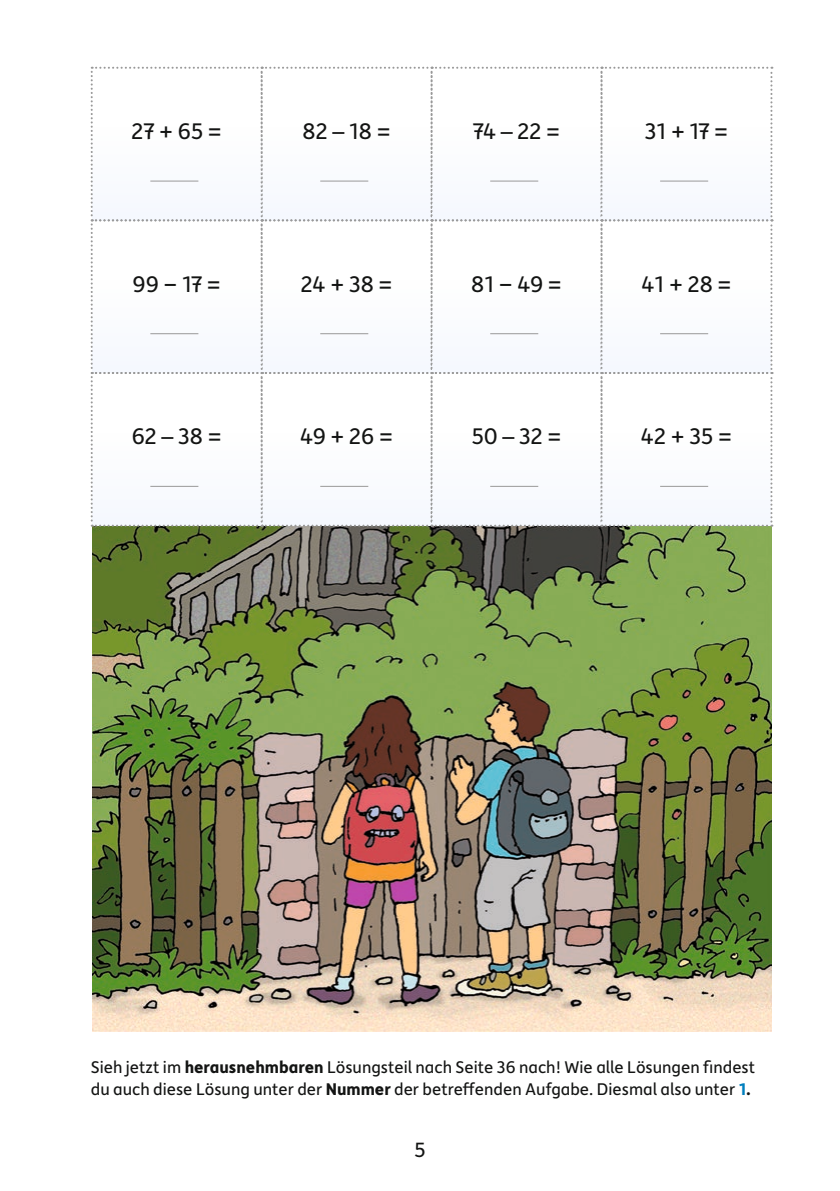
<style>
.page{position:relative;width:840px;height:1191px;background:#fff}
.page>*{position:absolute;margin:0;border:0;box-sizing:border-box;transform-origin:0 0}
.Standard_zentriert{font:24px "Depot New";color:#131413}
.t1{font:22px "Depot New";color:#131413}
.Hinweis{font:18px/22px "Depot New";color:#131413}
.s1{font-weight:700}
.s2{font-weight:700;color:#007fbe}
</style>
<div class="page">
<img style="left:92px;top:526px;width:679px;height:505px">
<svg style="left:91px;top:67px;width:681px;height:459px"></svg>
<p class="Standard_zentriert" style="left:131px;top:115px;width:92px">27 + 65 =</p>
<p class="Standard_zentriert" style="left:644px;top:115px;width:85px">31 + 17 =</p>
<p class="Standard_zentriert" style="left:302px;top:115px;width:89px">82 – 18 =</p>
<p class="Standard_zentriert" style="left:472px;top:115px;width:89px">74 – 22 =</p>
<p class="Standard_zentriert" style="left:132px;top:268px;width:90px">99 − 17 =</p>
<p class="Standard_zentriert" style="left:641px;top:268px;width:91px">41 + 28 =</p>
<p class="Standard_zentriert" style="left:300px;top:268px;width:93px">24 + 38 =</p>
<p class="Standard_zentriert" style="left:471px;top:268px;width:92px">81 − 49 =</p>
<p class="Standard_zentriert" style="left:132px;top:421px;width:91px">62 – 38 =</p>
<p class="Standard_zentriert" style="left:640px;top:421px;width:92px">42 + 35 =</p>
<p class="Standard_zentriert" style="left:300px;top:421px;width:94px">49 + 26 =</p>
<p class="Standard_zentriert" style="left:471px;top:421px;width:91px">50 – 32 =</p>
<p class="Hinweis" style="left:91px;top:1055px;width:665px">Sieh jetzt im <span class="s1">herausnehmbaren</span> Lösungsteil nach Seite 36 nach! Wie alle Lösungen findest du auch diese Lösung unter der <span class="s1">Nummer</span> der betreffenden Aufgabe. Diesmal also unter <span class="s2">1</span><span class="s1">.</span></p>
<p class="t1" style="left:414px;top:1135px;width:13px">5</p>
</div>
